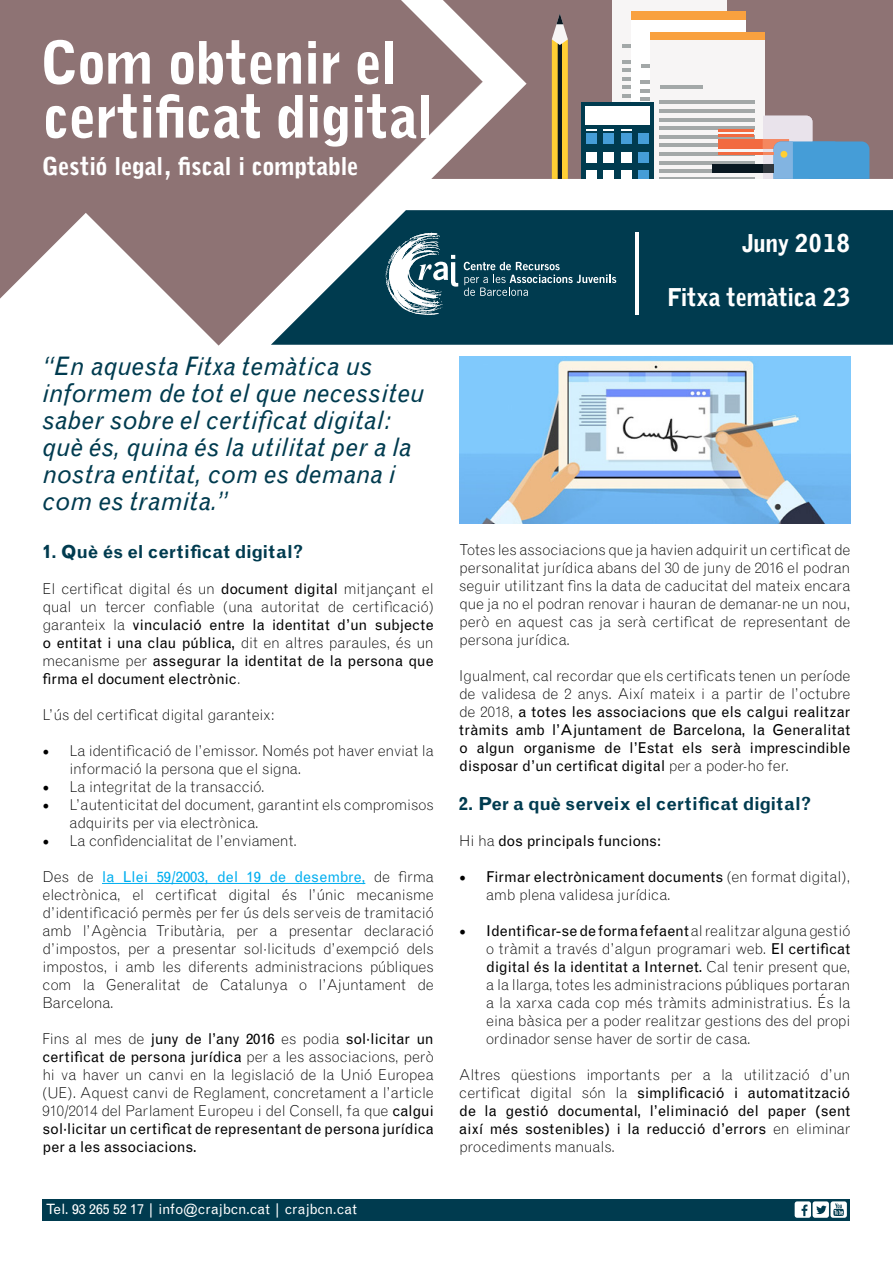
<style>
.page{position:relative;width:893px;height:1263px;background:#fff}
.page>*{position:absolute;margin:0;border:0;box-sizing:border-box;transform-origin:0 0}
.t1{font:900 57px/54px "Grotesque MT Std";letter-spacing:-.03em;color:#fff}
.t2{font:italic 25.5px/27px "Grotesque MT Std";letter-spacing:.02em;color:#003b4f}
.t3{font:900 24px "Grotesque MT Std";letter-spacing:-.02em;color:#fff}
.t4{font:700 18px "Grotesque MT Std";color:#003b4f}
.t5{font:300 15px/18px "Grotesque MT Std";letter-spacing:-.01em;color:#000;text-align:justify}
.t6{font:15px/18px "Grotesque MT Std";color:#000;text-align:justify}
.t7{font:14.25px "Grotesque MT Std";color:#fff}
.s1{font-weight:300}
.s2{font-family:"Minion Pro";font-weight:400;font-size:18px}
.s3{font-weight:400;color:#00aeef}
.s4{font-weight:400}
</style>
<div class="page">
<div style="left:43px;top:1199px;width:807px;height:21px;background:#003b4f"></div>
<div style="left:830px;top:1201px;width:17px;height:17px;background:#fff;border-radius:2px"></div>
<svg style="left:795px;top:1201px;width:49px;height:17px"></svg>
<svg style="left:0;top:0;width:431px;height:346px;fill:#8e7374"></svg>
<svg style="left:271px;top:210px;width:622px;height:135px;background:#1b4d5e"></svg>
<svg style="left:431px;top:0;width:462px;height:179px;background:#9e8788"></svg>
<div style="left:612px;top:0;width:115px;height:160px;background:#f7f5f5"></div>
<hr style="left:622px;top:44px;width:43px;height:4px;background:#a3a8a8">
<hr style="left:622px;top:60px;width:95px;height:3px;background:#a3a8a8">
<hr style="left:622px;top:68px;width:95px;height:4px;background:#a3a8a8">
<hr style="left:622px;top:77px;width:95px;height:4px;background:#a3a8a8">
<hr style="left:622px;top:85px;width:95px;height:4px;background:#a3a8a8">
<hr style="left:622px;top:94px;width:95px;height:4px;background:#a3a8a8">
<div style="left:631px;top:11px;width:115px;height:9px;background:#f9a13f"></div>
<div style="left:631px;top:20px;width:115px;height:159px;background:#fff"></div>
<hr style="left:641px;top:65px;width:43px;height:3px;background:#a3a8a8">
<hr style="left:641px;top:80px;width:95px;height:4px;background:#a3a8a8">
<hr style="left:641px;top:89px;width:95px;height:3px;background:#a3a8a8">
<hr style="left:641px;top:97px;width:95px;height:4px;background:#a3a8a8">
<div style="left:650px;top:32px;width:114px;height:9px;background:#f9a13f"></div>
<div style="left:650px;top:41px;width:114px;height:138px;background:#f7f5f5"></div>
<hr style="left:660px;top:85px;width:43px;height:4px;background:#a3a8a8">
<hr style="left:660px;top:101px;width:95px;height:3px;background:#a3a8a8">
<hr style="left:660px;top:109px;width:95px;height:4px;background:#a3a8a8">
<hr style="left:660px;top:118px;width:95px;height:3px;background:#a3a8a8">
<hr style="left:660px;top:126px;width:95px;height:4px;background:#a3a8a8">
<hr style="left:660px;top:135px;width:95px;height:4px;background:#a3a8a8">
<hr style="left:660px;top:143px;width:95px;height:4px;background:#a3a8a8">
<hr style="left:660px;top:152px;width:95px;height:4px;background:#a3a8a8">
<hr style="left:660px;top:161px;width:95px;height:3px;background:#a3a8a8">
<svg style="left:660px;top:169px;width:89px;height:4px"></svg>
<hr style="left:660px;top:178px;width:95px;height:1px;background:#a3a8a8">
<div style="left:712px;top:164px;width:100px;height:8px;background:#091720"></div>
<div style="left:718px;top:139px;width:71px;height:10px;background:#f26a40"></div>
<hr style="left:718px;top:152px;width:71px;height:2px;background:#f26a40">
<hr style="left:718px;top:134px;width:36px;height:2px;background:#f26a40">
<hr style="left:718px;top:129px;width:36px;height:3px;background:#f26a40">
<svg style="left:552px;top:13px;width:16px;height:166px;background:#bb9f44"></svg>
<svg style="left:749px;top:116px;width:120px;height:63px;background:#8aa3bc"></svg>
<div style="left:582px;top:102px;width:72px;height:77px;background:#003b4f"></div>
<div style="left:586px;top:134px;width:10px;height:10px;background:#459dd7"></div>
<div style="left:586px;top:152px;width:10px;height:10px;background:#fff"></div>
<div style="left:586px;top:170px;width:10px;height:9px;background:#fff"></div>
<div style="left:604px;top:134px;width:10px;height:10px;background:#459dd7"></div>
<div style="left:604px;top:152px;width:10px;height:10px;background:#fff"></div>
<div style="left:604px;top:170px;width:10px;height:9px;background:#fff"></div>
<div style="left:621px;top:134px;width:10px;height:10px;background:#459dd7"></div>
<svg style="left:586px;top:129px;width:10px;height:2px"></svg>
<svg style="left:604px;top:129px;width:10px;height:2px"></svg>
<svg style="left:621px;top:129px;width:10px;height:2px"></svg>
<div style="left:621px;top:152px;width:10px;height:10px;background:#fff"></div>
<div style="left:621px;top:170px;width:10px;height:9px;background:#fff"></div>
<div style="left:639px;top:134px;width:10px;height:10px;background:#459dd7"></div>
<div style="left:639px;top:152px;width:10px;height:10px;background:#459dd7"></div>
<div style="left:639px;top:170px;width:10px;height:9px;background:#459dd7"></div>
<div style="left:585px;top:106px;width:65px;height:19px;background:#fff"></div>
<svg style="left:464px;top:262px;width:152px;height:34px;background:#285a6b"></svg>
<svg style="left:385px;top:233px;width:73px;height:82px"></svg>
<hr style="left:635px;top:232px;width:3px;height:83px;background:#fff">
<hr style="left:102px;top:883px;width:263px;height:1px;background:#00aeef">
<img style="left:459px;top:356px;width:392px;height:167px">
<h1 class="t1" style="left:43px;top:36px;width:393px">Com obtenir el certificat digital</h1>
<h3 class="t3" style="left:43px;top:152px;width:317px">Gestió legal, fiscal i comptable</h3>
<h2 class="t2" style="left:43px;top:353px;width:384px">“En aquesta Fitxa temàtica us informem de tot el que necessiteu saber sobre el certificat digital: què és, quina és la utilitat per a la nostra entitat, com es demana i com es tramita.”</h2>
<p class="t4" style="left:43px;top:541px;width:263px">1. Què és el certificat digital?</p>
<p class="t6" style="left:43px;top:580px;width:393px"><span class="s1">El certificat digital és un</span> document digital <span class="s1">mitjançant el qual un tercer confiable (una autoritat de certificació) garanteix la</span> vinculació entre la identitat d’un subjecte o entitat i una clau pública, <span class="s1">dit en altres paraules, és un mecanisme per</span> assegurar la identitat de la persona que firma el document electrònic<span class="s1">.</span></p>
<p class="t5" style="left:43px;top:706px;width:234px">L’ús del certificat digital garanteix:</p>
<p class="t5" style="left:70px;top:742px;width:366px;text-indent:-27px"><span class="s2">•</span> La identificació de l’emissor. Només pot haver enviat la informació la persona que el signa.</p>
<p class="t5" style="left:43px;top:778px;width:224px"><span class="s2">•</span> La integritat de la transacció.</p>
<p class="t5" style="left:70px;top:796px;width:366px;text-indent:-27px"><span class="s2">•</span> L’autenticitat del document, garantint els compromisos adquirits per via electrònica.</p>
<p class="t5" style="left:43px;top:832px;width:256px"><span class="s2">•</span> La confidencialitat de l’enviament.</p>
<p class="t5" style="left:43px;top:868px;width:393px">Des de <span class="s3">la Llei 59/2003, del 19 de desembre,</span> de firma electrònica, el certificat digital és l’únic mecanisme d’identificació permès per fer ús dels serveis de tramitació amb l’Agència Tributària, per a presentar declaració d’impostos, per a presentar sol·licituds d’exempció dels impostos, i amb les diferents administracions públiques com la Generalitat de Catalunya o l’Ajuntament de Barcelona.</p>
<p class="t5" style="left:43px;top:1030px;width:393px">Fins al mes de <span class="s4">juny de l’any 2016</span> es podia <span class="s4">sol·licitar un certificat de persona jurídica</span> per a les associacions, però hi va haver un canvi en la legislació de la Unió Europea (UE). Aquest canvi de Reglament, concretament a l’article 910/2014 del Parlament Europeu i del Consell, fa que <span class="s4">calgui sol·licitar un certificat de representant de persona jurídica per a les associacions.</span></p>
<p class="t7" style="left:46px;top:1200px;width:313px">Tel. 93 265 52 17 | info@crajbcn.cat | crajbcn.cat</p>
<h3 class="t3" style="left:741px;top:229px;width:111px">Juny 2018</h3>
<h3 class="t3" style="left:667px;top:283px;width:185px">Fitxa temàtica 23</h3>
<p class="t5" style="left:459px;top:541px;width:393px">Totes les associacions que ja havien adquirit un certificat de personalitat jurídica abans del 30 de juny de 2016 el podran seguir utilitzant fins la data de caducitat del mateix encara que ja no el podran renovar i hauran de demanar-ne un nou, però en aquest cas ja serà certificat de representant de persona jurídica.</p>
<p class="t6" style="left:459px;top:667px;width:393px"><span class="s1">Igualment, cal recordar que els certificats tenen un període de validesa de 2 anys. Així mateix i a partir de l’octubre de 2018,</span> a totes les associacions que els calgui realitzar tràmits amb l’Ajuntament de Barcelona, la Generalitat o algun organisme de l’Estat els serà imprescindible disposar d’un certificat digital <span class="s1">per a poder-ho fer.</span></p>
<p class="t4" style="left:459px;top:793px;width:354px">2. Per a què serveix el certificat digital?</p>
<p class="t6" style="left:459px;top:832px;width:204px"><span class="s1">Hi ha</span> dos principals funcions:</p>
<p class="t5" style="left:486px;top:868px;width:366px;text-indent:-27px"><span class="s2">•</span> <span class="s4">Firmar electrònicament documents</span> (en format digital), amb plena validesa jurídica.</p>
<p class="t5" style="left:486px;top:922px;width:366px;text-indent:-27px"><span class="s2">•</span> <span class="s4">Identificar-se de forma fefaent</span> al realitzar alguna gestió o tràmit a través d’algun programari web. <span class="s4">El certificat digital és la identitat a Internet.</span> Cal tenir present que, a la llarga, totes les administracions públiques portaran a la xarxa cada cop més tràmits administratius. És la eina bàsica per a poder realitzar gestions des del propi ordinador sense haver de sortir de casa.</p>
<p class="t6" style="left:459px;top:1066px;width:393px"><span class="s1">Altres qüestions importants per a la utilització d’un certificat digital són la</span> simplificació i automatització de la gestió documental, l’eliminació del paper (sent així més sostenibles) i la reducció d’errors <span class="s1">en eliminar procediments manuals.</span></p>
</div>
